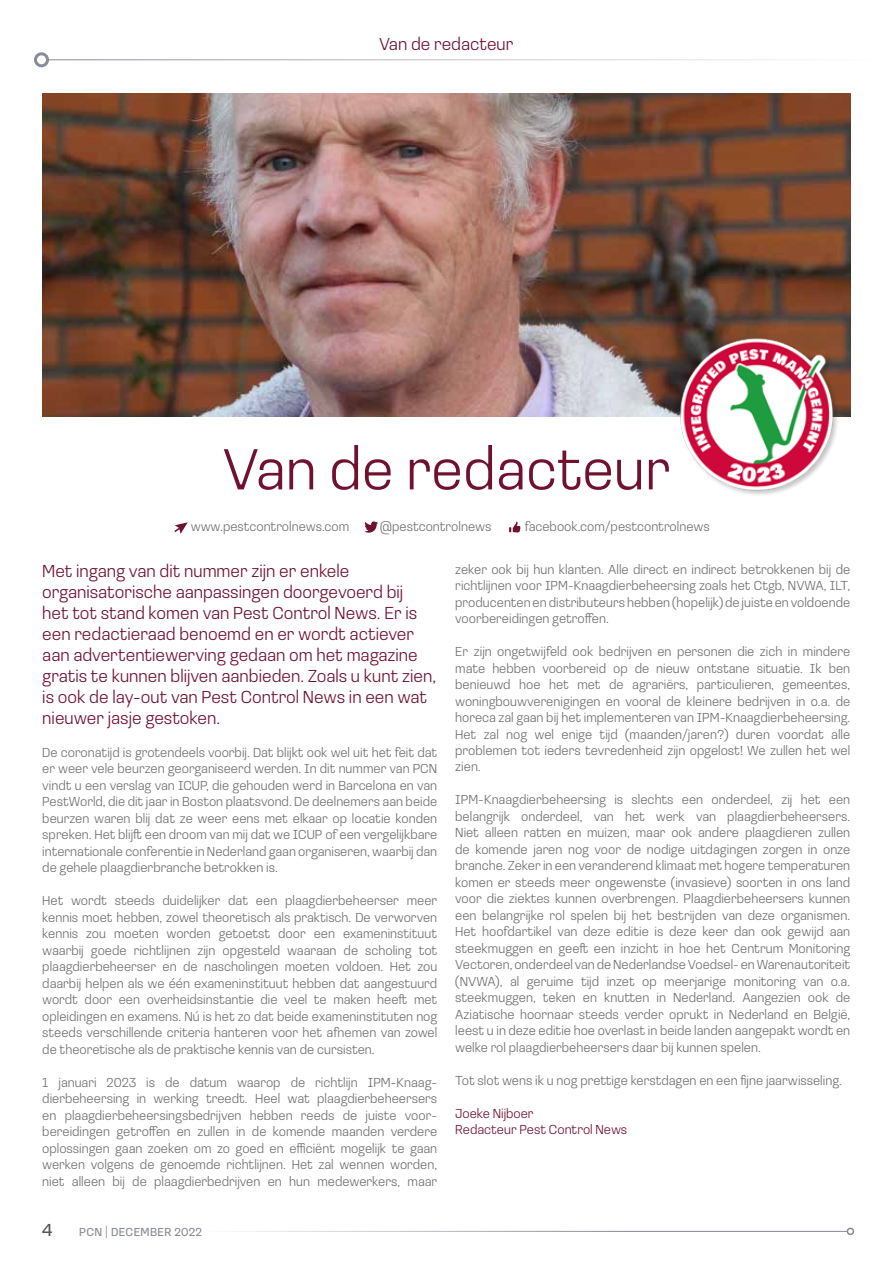
<style>
.page{position:relative;width:893px;height:1263px;background:#fff}
.page>*{position:absolute;margin:0;border:0;box-sizing:border-box;transform-origin:0 0}
.t1{font:300 60px "Loos Normal";color:#70122f}
.t2{font:300 18px/21px "Loos Normal";color:#70122f}
.t3{font:18px "Loos Normal";color:#575756}
.t4{font:300 13.5px/16.5px "Loos Normal";color:#706f6f;text-align:justify}
.t5{font:300 13.5px/16.5px "Loos Normal";color:#70122f}
.t6{font:12px "Loos Normal";letter-spacing:.02em;color:#878996}
.s1{font-weight:300}
</style>
<div class="page">
<img style="left:43px;top:94px;width:807px;height:323px">
<svg style="left:174px;top:522px;width:14px;height:12px"></svg>
<svg style="left:364px;top:521px;width:14px;height:12px"></svg>
<svg style="left:509px;top:522px;width:11px;height:10px"></svg>
<img style="left:678px;top:335px;width:163px;height:160px">
<hr style="left:48px;top:60px;width:843px;height:1px;background:#878996">
<div style="left:34px;top:52px;width:15px;height:15px;border:3px solid #878996;border-radius:50%"></div>
<hr style="left:195px;top:1231px;width:652px;height:1px;background:#878996">
<div style="left:847px;top:1227px;width:7px;height:8px;border:2px solid #878996;border-radius:50%"></div>
<h2 class="t2" style="left:379px;top:32px;width:136px">Van de redacteur</h2>
<h1 class="t1" style="left:222px;top:428px;width:450px">Van de redacteur</h1>
<p class="t4" style="left:191px;top:517px;width:160px">www.pestcontrolnews.com</p>
<p class="t4" style="left:380px;top:517px;width:113px">@pestcontrolnews</p>
<p class="t4" style="left:525px;top:517px;width:186px">facebook.com/pestcontrolnews</p>
<p class="t2" style="left:42px;top:560px;width:395px">Met ingang van dit nummer zijn er enkele organisatorische aanpassingen doorgevoerd bij<br>het tot stand komen van Pest Control News. Er is een redactieraad benoemd en er wordt actiever aan advertentiewerving gedaan om het magazine gratis te kunnen blijven aanbieden. Zoals u kunt zien, is ook de lay-out van Pest Control News in een wat nieuwer jasje gestoken.</p>
<p class="t4" style="left:42px;top:744px;width:396px">De coronatijd is grotendeels voorbij. Dat blijkt ook wel uit het feit dat er weer vele beurzen georganiseerd werden. In dit nummer van PCN vindt u een verslag van ICUP, die gehouden werd in Barcelona en van PestWorld, die dit jaar in Boston plaatsvond. De deelnemers aan beide beurzen waren blij dat ze weer eens met elkaar op locatie konden spreken. Het blijft een droom van mij dat we ICUP of een vergelijkbare internationale conferentie in Nederland gaan organiseren, waarbij dan de gehele plaagdierbranche betrokken is.</p>
<p class="t4" style="left:42px;top:892px;width:396px">Het wordt steeds duidelijker dat een plaagdierbeheerser meer kennis moet hebben, zowel theoretisch als praktisch. De verworven kennis zou moeten worden getoetst door een exameninstituut waarbij goede richtlijnen zijn opgesteld waaraan de scholing tot plaagdierbeheerser en de nascholingen moeten voldoen. Het zou daarbij helpen als we één exameninstituut hebben dat aangestuurd wordt door een overheidsinstantie die veel te maken heeft met opleidingen en examens. Nú is het zo dat beide exameninstituten nog steeds verschillende criteria hanteren voor het afnemen van zowel de theoretische als de praktische kennis van de cursisten.</p>
<p class="t4" style="left:42px;top:1073px;width:396px">1 januari 2023 is de datum waarop de richtlijn IPM-Knaag&shy;dierbeheersing in werking treedt. Heel wat plaagdierbeheersers en plaagdierbeheersingsbedrijven hebben reeds de juiste voor&shy;bereidingen getroffen en zullen in de komende maanden verdere oplossingen gaan zoeken om zo goed en efficiënt mogelijk te gaan werken volgens de genoemde richtlijnen. Het zal wennen worden, niet alleen bij de plaagdierbedrijven en hun medewerkers, maar</p>
<h2 class="t3" style="left:42px;top:1218px;width:12px">4</h2>
<p class="t6" style="left:79px;top:1224px;width:124px">PCN <span class="s1">|</span> DECEMBER 2022</p>
<p class="t4" style="left:455px;top:560px;width:396px">zeker ook bij hun klanten. Alle direct en indirect betrokkenen bij de richtlijnen voor IPM-Knaagdierbeheersing zoals het Ctgb, NVWA, ILT, producenten en distributeurs hebben (hopelijk) de juiste en voldoende voorbereidingen getroffen.</p>
<p class="t4" style="left:455px;top:643px;width:396px">Er zijn ongetwijfeld ook bedrijven en personen die zich in mindere mate hebben voorbereid op de nieuw ontstane situatie. Ik ben benieuwd hoe het met de agrariërs, particulieren, gemeentes, woningbouwverenigingen en vooral de kleinere bedrijven in o.a. de horeca zal gaan bij het implementeren van IPM-Knaagdierbeheersing.<br>Het zal nog wel enige tijd (maanden/jaren?) duren voordat alle problemen tot ieders tevredenheid zijn opgelost! We zullen het wel zien.</p>
<p class="t4" style="left:455px;top:791px;width:396px">IPM-Knaagdierbeheersing is slechts een onderdeel, zij het een belangrijk onderdeel, van het werk van plaagdierbeheersers.<br>Niet alleen ratten en muizen, maar ook andere plaagdieren zullen de komende jaren nog voor de nodige uitdagingen zorgen in onze branche. Zeker in een veranderend klimaat met hogere temperaturen komen er steeds meer ongewenste (invasieve) soorten in ons land voor die ziektes kunnen overbrengen. Plaagdierbeheersers kunnen een belangrijke rol spelen bij het bestrijden van deze organismen.<br>Het hoofdartikel van deze editie is deze keer dan ook gewijd aan steekmuggen en geeft een inzicht in hoe het Centrum Monitoring Vectoren, onderdeel van de Nederlandse Voedsel- en Warenautoriteit (NVWA), al geruime tijd inzet op meerjarige monitoring van o.a. steekmuggen, teken en knutten in Nederland. Aangezien ook de Aziatische hoornaar steeds verder oprukt in Nederland en België, leest u in deze editie hoe overlast in beide landen aangepakt wordt en welke rol plaagdierbeheersers daar bij kunnen spelen.</p>
<p class="t4" style="left:455px;top:1071px;width:388px">Tot slot wens ik u nog prettige kerstdagen en een fijne jaarwisseling.</p>
<p class="t5" style="left:455px;top:1104px;width:173px">Joeke Nijboer<br>Redacteur Pest Control News</p>
</div>
